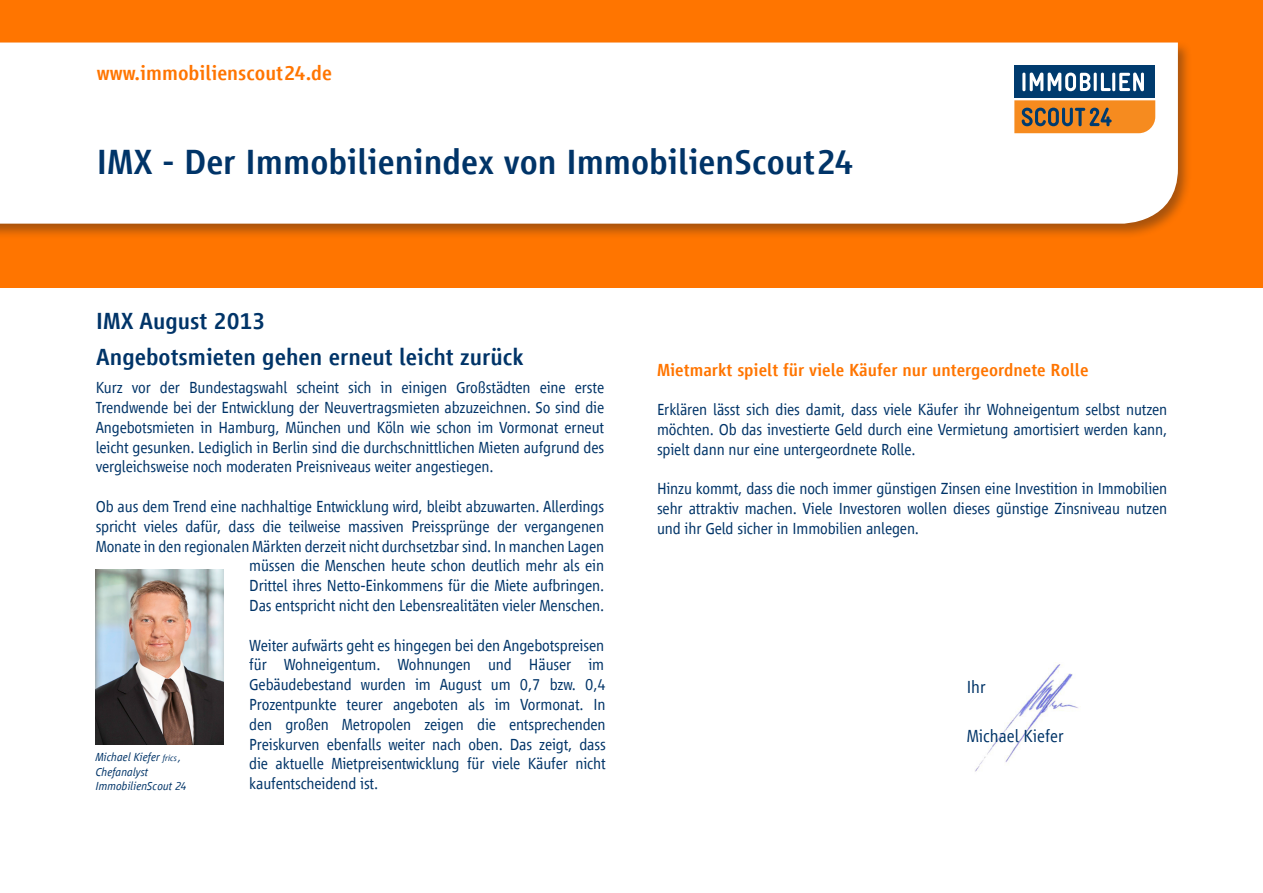
<style>
.page{position:relative;width:1263px;height:893px;background:#fff}
.page>*{position:absolute;margin:0;border:0;box-sizing:border-box;transform-origin:0 0}
.t1{font:500 36px "Scout Vialog";color:#003468}
.t2{font:500 24px "Scout Vialog";color:#003468}
.t3{font:500 21px "Scout Vialog";color:#ff7500}
.Absatzformat_1{font:500 18px "Scout Vialog";color:#ff7500}
.t4{font:300 18px "Scout Vialog";color:#003468}
.Absatzformat_1-2{font:300 16.5px/19.8px "Scout Vialog";letter-spacing:-.01em;color:#003468;text-align:justify}
.t5{font:italic 300 12px/14.4px "Scout Vialog";color:#003468}
.s1{font-size:9px}
</style>
<div class="page">
<div style="left:0;top:0;width:1263px;height:287px;background:#ff7500"></div>
<div style="left:0;top:40px;width:1192px;height:200px;background:#231f20;opacity:.4"></div>
<div style="left:0;top:43px;width:1178px;height:181px;background:#fff"></div>
<div style="left:1014px;top:94px;width:141px;height:9px;background:#fff"></div>
<div style="left:1014px;top:65px;width:141px;height:33px;background:#003b6e"></div>
<svg style="left:1014px;top:100px;width:141px;height:33px"></svg>
<hr style="left:1022px;top:73px;width:3px;height:18px;background:#fff;border-radius:2px">
<svg style="left:1030px;top:73px;width:60px;height:18px"></svg>
<hr style="left:1094px;top:73px;width:3px;height:18px;background:#fff;border-radius:2px">
<svg style="left:1101px;top:73px;width:10px;height:18px"></svg>
<hr style="left:1112px;top:73px;width:3px;height:18px;background:#fff;border-radius:2px">
<svg style="left:1119px;top:73px;width:25px;height:18px"></svg>
<img style="left:975px;top:662px;width:103px;height:110px">
<img style="left:96px;top:569px;width:127px;height:175px">
<p class="t3" style="left:97px;top:62px;width:237px">www.immobilienscout24.de</p>
<p class="t1" style="left:97px;top:142px;width:758px">IMX - Der Immobilienindex von ImmobilienScout24</p>
<p class="t2" style="left:96px;top:307px;width:171px">IMX August 2013</p>
<p class="t2" style="left:96px;top:343px;width:429px">Angebotsmieten gehen erneut leicht zurück</p>
<p class="Absatzformat_1-2" style="left:96px;top:378px;width:510px">Kurz vor der Bundestagswahl scheint sich in einigen Großstädten eine erste Trendwende bei der Entwicklung der Neuvertragsmieten abzuzeichnen. So sind die Angebotsmieten in Hamburg, München und Köln wie schon im Vormonat erneut leicht gesunken. Lediglich in Berlin sind die durchschnittlichen Mieten aufgrund des vergleichsweise noch moderaten Preisniveaus weiter angestiegen.</p>
<p class="Absatzformat_1-2" style="left:96px;top:497px;width:510px;text-align:right">Ob aus dem Trend eine nachhaltige Entwicklung wird, bleibt abzuwarten. Allerdings spricht vieles dafür, dass die teilweise massiven Preissprünge der vergangenen Monate in den regionalen Märkten derzeit nicht durchsetzbar sind. In manchen Lagen müssen die Menschen heute schon deutlich mehr als ein<br>Drittel ihres Netto-Einkommens für die Miete aufbringen.<br>Das entspricht nicht den Lebensrealitäten vieler Menschen.</p>
<p class="Absatzformat_1-2" style="left:249px;top:635px;width:358px">Weiter aufwärts geht es hingegen bei den Angebotspreisen für Wohneigentum. Wohnungen und Häuser im Gebäudebestand wurden im August um 0,7 bzw. 0,4<br>Prozentpunkte teurer angeboten als im Vormonat. In den großen Metropolen zeigen die entsprechenden Preiskurven ebenfalls weiter nach oben. Das zeigt, dass die aktuelle Mietpreisentwicklung für viele Käufer nicht kaufentscheidend ist.</p>
<p class="t5" style="left:96px;top:750px;width:87px">Michael Kiefer <span class="s1">frics</span> ,</p>
<p class="t5" style="left:96px;top:764px;width:93px">Chefanalyst<br>ImmobilienScout 24</p>
<p class="Absatzformat_1" style="left:657px;top:360px;width:433px">Mietmarkt spielt für viele Käufer nur untergeordnete Rolle</p>
<p class="Absatzformat_1-2" style="left:657px;top:400px;width:512px">Erklären lässt sich dies damit, dass viele Käufer ihr Wohneigentum selbst nutzen möchten. Ob das investierte Geld durch eine Vermietung amortisiert werden kann, spielt dann nur eine untergeordnete Rolle.</p>
<p class="Absatzformat_1-2" style="left:657px;top:479px;width:512px">Hinzu kommt, dass die noch immer günstigen Zinsen eine Investition in Immobilien sehr attraktiv machen. Viele Investoren wollen dieses günstige Zinsniveau nutzen und ihr Geld sicher in Immobilien anlegen.</p>
<p class="t4" style="left:967px;top:677px;width:21px">Ihr</p>
<p class="t4" style="left:967px;top:726px;width:99px">Michael Kiefer</p>
</div>
